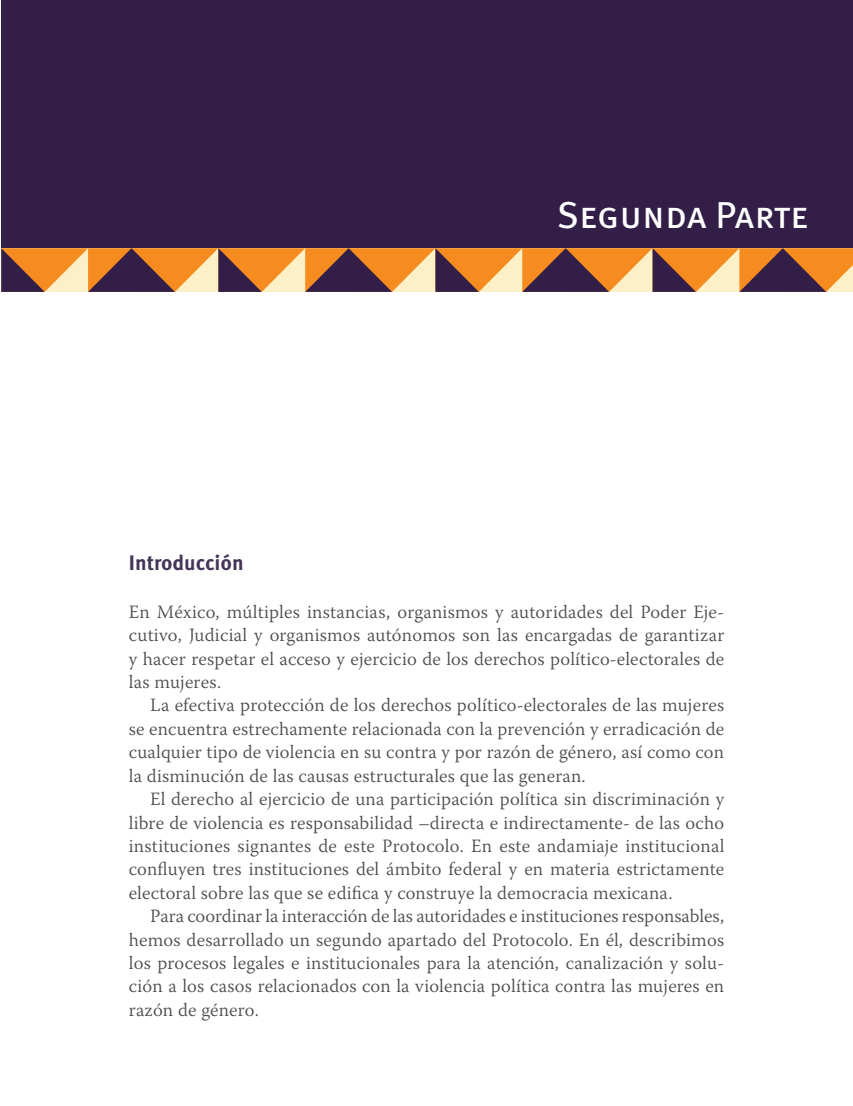
<style>
.page{position:relative;width:853px;height:1106px;background:#fff}
.page>*{position:absolute;margin:0;border:0;box-sizing:border-box;transform-origin:0 0}
.Capitulo{font:37.5px "Meta Pro";letter-spacing:-.005em;color:#fff}
.T1{font:700 21px "Meta Pro";color:#453558}
.Texto{font:300 18.75px/23.4px "Warnock Pro";letter-spacing:.01em;color:#4b4c4d;text-align:justify}
.Sin_sangría{font:300 18.75px/23.4px "Warnock Pro";letter-spacing:.01em;color:#4b4c4d;text-align:justify}
</style>
<div class="page">
<div style="left:1px;top:0;width:852px;height:278px;background:#321e46"></div>
<svg style="left:1px;top:248px;width:852px;height:44px;background:#bb7d4a"></svg>
<p class="Capitulo" style="left:557px;top:191px;width:253px">Segunda Parte</p>
<p class="T1" style="left:129px;top:549px;width:116px">Introducción</p>
<p class="Sin_sangría" style="left:129px;top:599px;width:597px">En México, múltiples instancias, organismos y autoridades del Poder Eje&shy;cutivo, Judicial y organismos autónomos son las encargadas de garantizar y hacer respetar el acceso y ejercicio de los derechos político-electorales de las mujeres.</p>
<p class="Texto" style="left:129px;top:693px;width:597px;text-indent:21px">La efectiva protección de los derechos político-electorales de las mujeres se encuentra estrechamente relacionada con la prevención y erradicación de cualquier tipo de violencia en su contra y por razón de género, así como con la disminución de las causas estructurales que las generan.</p>
<p class="Texto" style="left:129px;top:786px;width:597px;text-indent:21px">El derecho al ejercicio de una participación política sin discriminación y libre de violencia es responsabilidad –directa e indirectamente- de las ocho instituciones signantes de este Protocolo. En este andamiaje institucional confluyen tres instituciones del ámbito federal y en materia estrictamente electoral sobre las que se edifica y construye la democracia mexicana.</p>
<p class="Texto" style="left:129px;top:903px;width:597px;text-indent:21px">Para coordinar la interacción de las autoridades e instituciones responsables, hemos desarrollado un segundo apartado del Protocolo. En él, describimos los procesos legales e institucionales para la atención, canalización y solu&shy;ción a los casos relacionados con la violencia política contra las mujeres en razón de género.</p>
</div>
